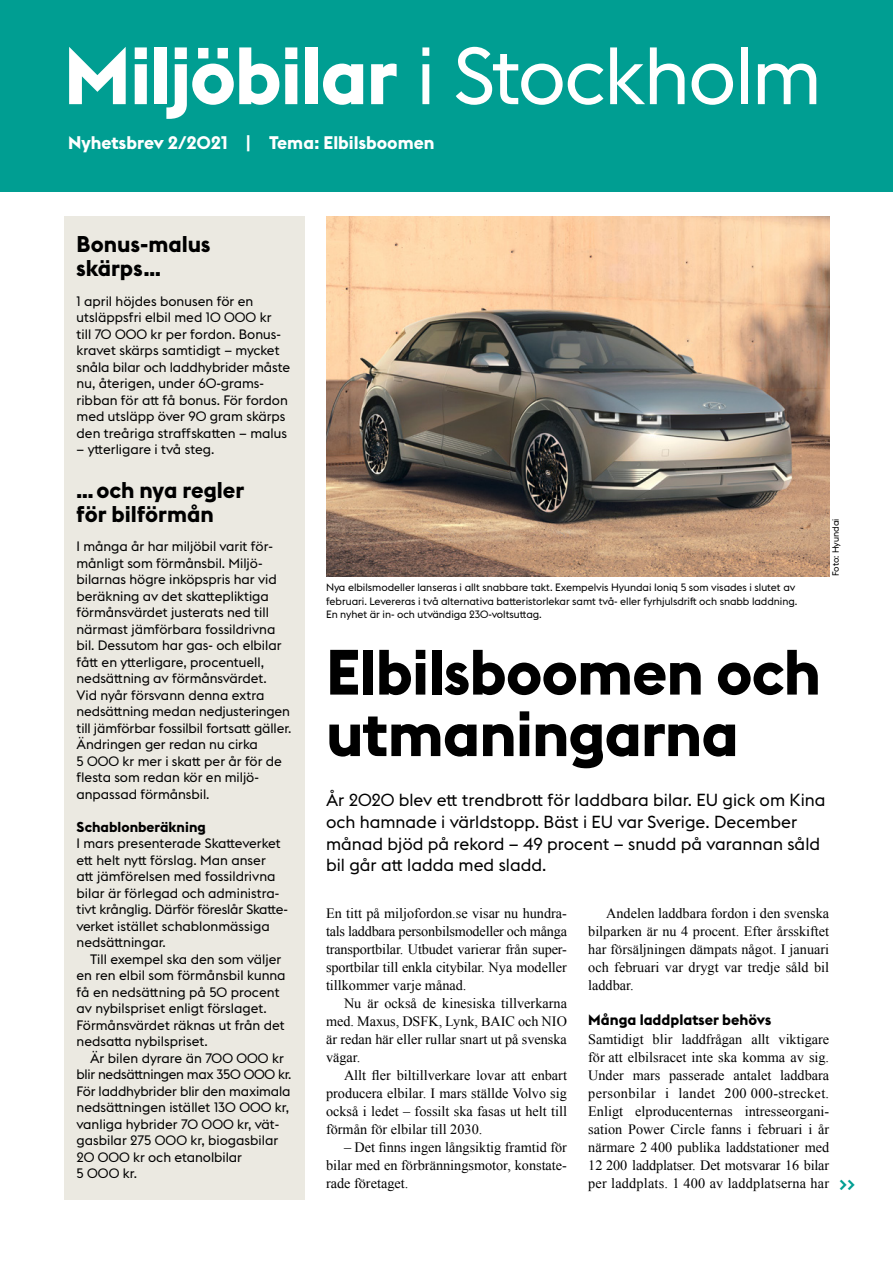
<style>
.page{position:relative;width:893px;height:1263px;background:#fff}
.page>*{position:absolute;margin:0;border:0;box-sizing:border-box;transform-origin:0 0}
.OMSL_Sidhuvud_H1{font:700 79.8px "Slcqtt Stockholm Type";letter-spacing:-.02em;color:#fff}
.Huvudrubrik_H1{font:700 63px/61.5px "Slcqtt Stockholm Type";letter-spacing:-.015em;color:#000}
.Spaltrubrik_H1{font:700 22.5px/24px "Slcqtt Stockholm Type";color:#000}
.OMSL_Sidhuvud_nr-tem{font:700 18px "Slcqtt Stockholm Type";color:#fff}
.t1{font:700 18px "Slcqtt Stockholm Type";color:#009e92}
.Ingress{font:17.25px/21.8px "Qdsbyc Stockholm Type";color:#000}
.Mellanrubrik_H2{font:700 15px "Slcqtt Stockholm Type";color:#000}
.Bröd_ui{font:14.25px/18px "Bcqxxh Times New Roman";color:#000;text-align:justify}
.Bröd_mi{font:14.25px/18px "Bcqxxh Times New Roman";color:#000;text-align:justify}
.Spaltmellis_H2{font:700 14.25px "Slcqtt Stockholm Type";color:#000}
.Spaltbröd_ui_avst_fo{font:13.5px/16.5px "Qdsbyc Stockholm Type";letter-spacing:-.005em;color:#000}
.Spaltbröd_mi{font:13.5px/16.5px "Qdsbyc Stockholm Type";color:#000}
.Spaltbröd_ui{font:13.5px/16.5px "Qdsbyc Stockholm Type";color:#000}
.t2{font:10.5px/13.5px "Qdsbyc Stockholm Type";letter-spacing:-.005em;color:#000}
.Foto{font:9px "Qdsbyc Stockholm Type";color:#000}
.s1{font-family:"Qdsbyc Stockholm Type";font-weight:400}
.s2{font-family:"Xrskpk Times New Roman"}
</style>
<div class="page">
<div style="left:0;top:0;width:893px;height:191px;background:#009e92"></div>
<div style="left:64px;top:216px;width:241px;height:983px;background:#ebe9e1"></div>
<img style="left:326px;top:216px;width:503px;height:360px">
<h1 class="OMSL_Sidhuvud_H1" style="left:64px;top:19px;width:759px">Miljöbilar <span class="s1">i Stockholm</span></h1>
<h2 class="OMSL_Sidhuvud_nr-tem" style="left:68px;top:130px;width:368px">Nyhetsbrev 2/2021 | Tema: Elbilsboomen</h2>
<h1 class="Spaltrubrik_H1" style="left:77px;top:231px;width:136px">Bonus-malus skärps…</h1>
<p class="Spaltbröd_ui_avst_fo" style="left:77px;top:292px;width:215px">1 april höjdes bonusen för en utsläppsfri elbil med 10 000 kr<br>till 70 000 kr per fordon. Bonus&shy;kravet skärps samtidigt – mycket snåla bilar och laddhybrider måste nu, återigen, under 60-grams&shy;ribban för att få bonus. För fordon med utsläpp över 90 gram skärps den treåriga straffskatten – malus</p>
<p class="Spaltbröd_ui_avst_fo" style="left:77px;top:440px;width:139px">– ytterligare i två steg.</p>
<h1 class="Spaltrubrik_H1" style="left:77px;top:477px;width:169px">…och nya regler för bilförmån</h1>
<p class="Spaltbröd_ui_avst_fo" style="left:77px;top:537px;width:216px">I många år har miljöbil varit för&shy;månligt som förmånsbil. Miljö&shy;bilarnas högre inköpspris har vid beräkning av det skattepliktiga förmånsvärdet justerats ned till närmast jämförbara fossildrivna bil. Dessutom har gas- och elbilar fått en ytterligare, procentuell, nedsättning av förmånsvärdet.<br>Vid nyår försvann denna extra nedsättning medan nedjusteringen till jämförbar fossilbil fortsatt gäller.<br>Ändringen ger redan nu cirka<br>5 000 kr mer i skatt per år för de flesta som redan kör en miljö&shy;anpassad förmånsbil.</p>
<h2 class="Spaltmellis_H2" style="left:77px;top:816px;width:131px">Schablonberäkning</h2>
<p class="Spaltbröd_ui" style="left:77px;top:834px;width:210px">I mars presenterade Skatteverket ett helt nytt förslag. Man anser att jämförelsen med fossildrivna bilar är förlegad och administra&shy;tivt krånglig. Därför föreslår Skatte-- verket istället schablonmässiga nedsättningar.</p>
<p class="Spaltbröd_mi" style="left:77px;top:950px;width:211px;text-indent:14px">Till exempel ska den som väljer en ren elbil som förmånsbil kunna få en nedsättning på 50 procent av nybilspriset enligt förslaget.<br>Förmånsvärdet räknas ut från det nedsatta nybilspriset.</p>
<p class="Spaltbröd_mi" style="left:77px;top:1049px;width:217px;text-indent:14px">Är bilen dyrare än 700 000 kr blir nedsättningen max 350 000 kr.<br>För laddhybrider blir den maximala nedsättningen istället 130 000 kr, vanliga hybrider 70 000 kr, vät&shy;gasbilar 275 000 kr, biogasbilar<br>20 000 kr och etanolbilar<br>5 000 kr.</p>
<p class="t2" style="left:326px;top:580px;width:473px">Nya elbilsmodeller lanseras i allt snabbare takt. Exempelvis Hyundai Ioniq 5 som visades i slutet av februari. Levereras i två alternativa batteristorlekar samt två- eller fyrhjulsdrift och snabb laddning.<br>En nyhet är in- och utvändiga 230-voltsuttag.</p>
<p class="Foto" style="left:829px;top:576px;width:59px;rotate:-90deg">Foto: Hyundai</p>
<h1 class="Huvudrubrik_H1" style="left:326px;top:639px;width:497px">Elbilsboomen och utmaningarna</h1>
<p class="Ingress" style="left:326px;top:788px;width:501px">År 2020 blev ett trendbrott för laddbara bilar. EU gick om Kina och hamnade i världstopp. Bäst i EU var Sverige. December månad bjöd på rekord – 49 procent – snudd på varannan såld bil går att ladda med sladd.</p>
<p class="Bröd_ui" style="left:326px;top:904px;width:242px">En titt på miljofordon.se visar nu hundra&shy;tals laddbara personbilsmodeller och många transportbilar. Utbudet varierar från super&shy;sportbilar till enkla citybilar. Nya modeller tillkommer varje månad.</p>
<p class="Bröd_mi" style="left:326px;top:994px;width:242px;text-indent:18px">Nu är också de kinesiska tillverkarna med. Maxus, DSFK, Lynk, BAIC och NIO är redan här eller rullar snart ut på svenska vägar.</p>
<p class="Bröd_mi" style="left:326px;top:1066px;width:242px;text-indent:18px"><span class="s2">Allt fler biltillverkare lovar att enbart </span>producera elbilar. I mars ställde Volvo sig också i ledet – fossilt ska fasas ut helt till förmån för elbilar till 2030.</p>
<p class="Bröd_mi" style="left:326px;top:1138px;width:242px;text-indent:18px"><span class="s2">– Det finns ingen långsiktig framtid för </span>bilar med en förbränningsmotor, konstate&shy;rade företaget.</p>
<p class="Bröd_mi" style="left:588px;top:904px;width:242px;text-indent:18px">Andelen laddbara fordon i den svenska bilparken är nu 4 procent. Efter årsskiftet har försäljningen dämpats något. I januari och februari var drygt var tredje såld bil laddbar.</p>
<h2 class="Mellanrubrik_H2" style="left:588px;top:1009px;width:185px">Många laddplatser behövs</h2>
<p class="Bröd_ui" style="left:588px;top:1030px;width:242px">Samtidigt blir laddfrågan allt viktigare för att elbilsracet inte ska komma av sig.<br>Under mars passerade antalet laddbara personbilar i landet 200 000-strecket.<br>Enligt elproducenternas intresseorgani&shy;sation Power Circle fanns i februari i år närmare 2 400 publika laddstationer med 12 200 laddplatser. Det motsvarar 16 bilar per laddplats. 1 400 av laddplatserna har</p>
<h3 class="t1" style="left:838px;top:1171px;width:20px">&gt;&gt;</h3>
</div>
